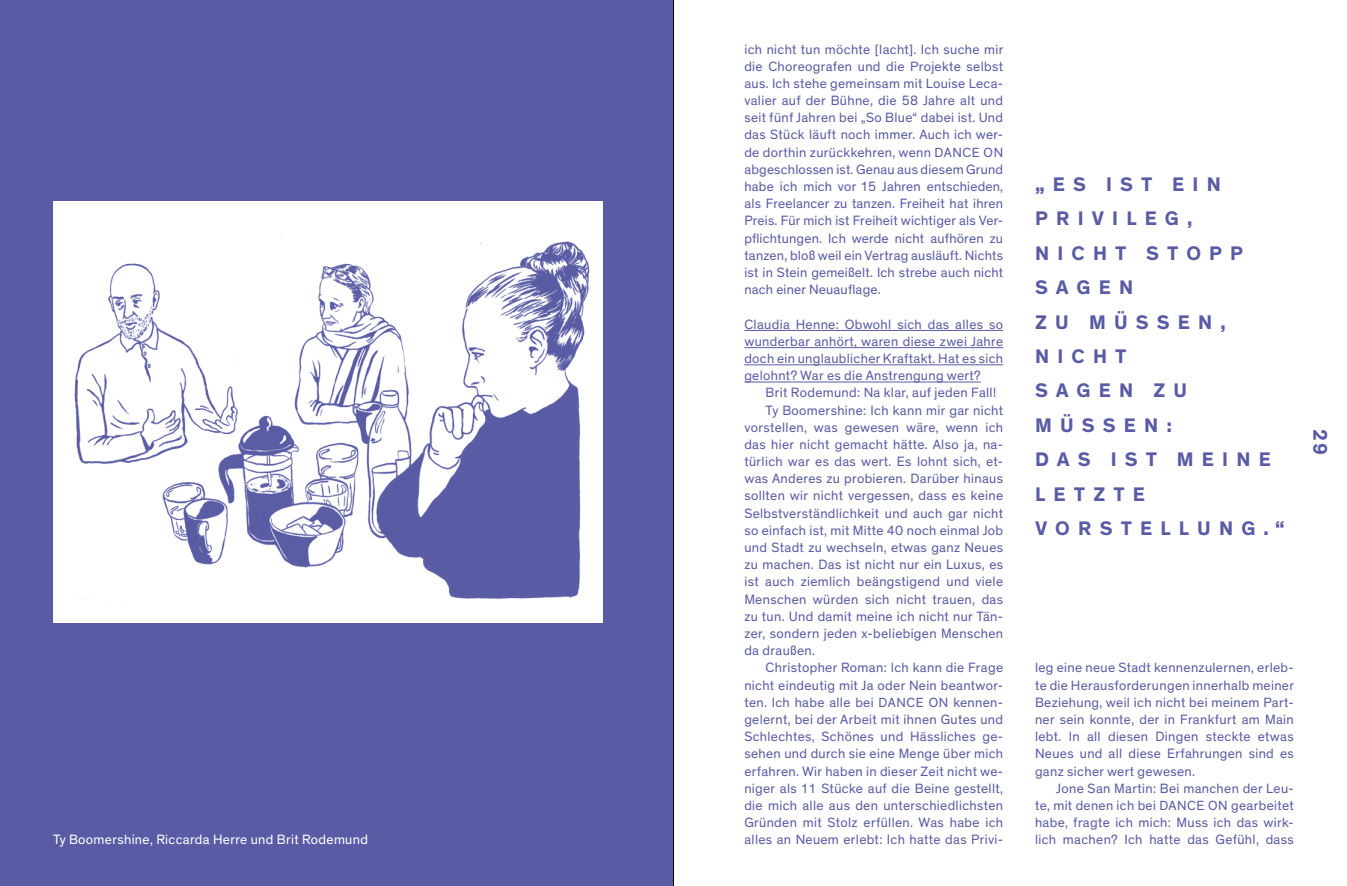
<style>
.page{position:relative;width:1347px;height:886px;background:#fff}
.page>*{position:absolute;margin:0;border:0;box-sizing:border-box;transform-origin:0 0}
.t1{font:700 20px/34.4px "Theinhardt";letter-spacing:.41em;color:#595ca4}
.t2{font:13.75px/17.2px "Theinhardt";letter-spacing:.025em;color:#595ca4;text-align:justify}
.t3{font:13.75px "Theinhardt";letter-spacing:.025em;color:#fff}
.s1{font-size:13.5px}
</style>
<div class="page">
<div style="left:0;top:0;width:673px;height:886px;background:#595ca4"></div>
<hr style="left:744px;top:330px;width:259px;height:1px;background:#595ca4">
<hr style="left:744px;top:347px;width:259px;height:1px;background:#595ca4">
<hr style="left:744px;top:364px;width:259px;height:1px;background:#595ca4">
<hr style="left:744px;top:382px;width:236px;height:1px;background:#595ca4">
<div style="left:53px;top:201px;width:549px;height:422px;background:#fff"></div>
<img style="left:74px;top:234px;width:516px;height:365px">
<hr style="left:673px;top:0;width:1px;height:886px;background:#000">
<p class="t3" style="left:53px;top:831px;width:316px">Ty Boomershine, Riccarda Herre und Brit Rodemund</p>
<p class="t2" style="left:744px;top:41px;width:260px">ich nicht tun möchte [lacht]. Ich suche mir die Choreografen und die Projekte selbst aus. Ich stehe gemeinsam mit Louise Leca&shy;valier auf der Bühne, die 58 Jahre alt und seit fünf Jahren bei „So Blue“ dabei ist. Und das Stück läuft noch immer. Auch ich wer&shy;de dorthin zurückkehren, wenn <span class="s1">DANCE ON </span>abgeschlossen ist. Genau aus diesem Grund habe ich mich vor 15 Jahren entschieden, als Freelancer zu tanzen. Freiheit hat ihren Preis. Für mich ist Freiheit wichtiger als Ver&shy;pflichtungen. Ich werde nicht aufhören zu tanzen, bloß weil ein Vertrag ausläuft. Nichts ist in Stein gemeißelt. Ich strebe auch nicht nach einer Neuauflage.</p>
<p class="t2" style="left:744px;top:316px;width:260px">Claudia Henne: Obwohl sich das alles so wunderbar anhört, waren diese zwei Jahre doch ein unglaublicher Kraftakt. Hat es sich gelohnt? War es die Anstrengung wert?</p>
<p class="t2" style="left:765px;top:384px;width:232px">Brit Rodemund: Na klar, auf jeden Fall!</p>
<p class="t2" style="left:765px;top:402px;width:239px">Ty Boomershine: Ich kann mir gar nicht</p>
<p class="t2" style="left:744px;top:419px;width:260px">vorstellen, was gewesen wäre, wenn ich</p>
<p class="t2" style="left:744px;top:436px;width:260px">das hier nicht gemacht hätte. Also ja, na-</p>
<p class="t2" style="left:744px;top:453px;width:260px">türlich war es das wert. Es lohnt sich, et-</p>
<p class="t2" style="left:744px;top:470px;width:260px">was Anderes zu probieren. Darüber hinaus</p>
<p class="t2" style="left:744px;top:487px;width:260px">sollten wir nicht vergessen, dass es keine</p>
<p class="t2" style="left:744px;top:505px;width:260px">Selbstverständlichkeit und auch gar nicht</p>
<p class="t2" style="left:744px;top:522px;width:260px">so einfach ist, mit Mitte 40 noch einmal Job</p>
<p class="t2" style="left:744px;top:539px;width:260px">und Stadt zu wechseln, etwas ganz Neues</p>
<p class="t2" style="left:744px;top:556px;width:260px">zu machen. Das ist nicht nur ein Luxus, es</p>
<p class="t2" style="left:744px;top:573px;width:260px">ist auch ziemlich beängstigend und viele</p>
<p class="t2" style="left:744px;top:591px;width:260px">Menschen würden sich nicht trauen, das</p>
<p class="t2" style="left:744px;top:608px;width:260px">zu tun. Und damit meine ich nicht nur Tän-</p>
<p class="t2" style="left:744px;top:625px;width:260px">zer, sondern jeden x-beliebigen Menschen</p>
<p class="t2" style="left:744px;top:642px;width:72px">da draußen.</p>
<p class="t2" style="left:765px;top:659px;width:239px">Christopher Roman: Ich kann die Frage</p>
<p class="t2" style="left:744px;top:677px;width:260px">nicht eindeutig mit Ja oder Nein beantwor-</p>
<p class="t2" style="left:744px;top:694px;width:260px">ten. Ich habe alle bei <span class="s1">DANCE ON</span> kennen-</p>
<p class="t2" style="left:744px;top:711px;width:260px">gelernt, bei der Arbeit mit ihnen Gutes und</p>
<p class="t2" style="left:744px;top:728px;width:260px">Schlechtes, Schönes und Hässliches ge-</p>
<p class="t2" style="left:744px;top:745px;width:260px">sehen und durch sie eine Menge über mich</p>
<p class="t2" style="left:744px;top:762px;width:260px">erfahren. Wir haben in dieser Zeit nicht we-</p>
<p class="t2" style="left:744px;top:780px;width:260px">niger als 11 Stücke auf die Beine gestellt,</p>
<p class="t2" style="left:744px;top:797px;width:260px">die mich alle aus den unterschiedlichsten</p>
<p class="t2" style="left:744px;top:814px;width:260px">Gründen mit Stolz erfüllen. Was habe ich</p>
<p class="t2" style="left:744px;top:831px;width:260px">alles an Neuem erlebt: Ich hatte das Privi-</p>
<h1 class="t1" style="left:1035px;top:168px;width:87px">„ES IST</h1>
<h1 class="t1" style="left:1172px;top:168px;width:35px">E IN</h1>
<h1 class="t1" style="left:1035px;top:202px;width:18px">PRIVIL</h1>
<h1 class="t1" style="left:1035px;top:202px;width:159px;text-indent:110px">EG,<br>NI CHT STOPP<br>SAG</h1>
<h1 class="t1" style="left:1098px;top:271px;width:33px">E N</h1>
<h1 class="t1" style="left:1035px;top:305px;width:17px">ZU</h1>
<h1 class="t1" style="left:1089px;top:305px;width:44px">M ÜSS</h1>
<h1 class="t1" style="left:1177px;top:305px;width:49px">EN,</h1>
<h1 class="t1" style="left:1035px;top:339px;width:92px">NI CHT<br>SAG</h1>
<h1 class="t1" style="left:1098px;top:374px;width:72px">EN ZU</h1>
<h1 class="t1" style="left:1035px;top:408px;width:44px">M ÜSS</h1>
<h1 class="t1" style="left:1123px;top:408px;width:50px">EN:</h1>
<h1 class="t1" style="left:1035px;top:443px;width:19px">DAS</h1>
<h1 class="t1" style="left:1110px;top:443px;width:16px">IST</h1>
<h1 class="t1" style="left:1176px;top:443px;width:95px">MEIN E</h1>
<h1 class="t1" style="left:1035px;top:477px;width:57px">LETZT</h1>
<h1 class="t1" style="left:1132px;top:477px;width:14px">E</h1>
<h1 class="t1" style="left:1035px;top:511px;width:21px">VORST</h1>
<h1 class="t1" style="left:1140px;top:511px;width:40px">E LLUNG</h1>
<h1 class="t1" style="left:1263px;top:511px;width:23px">. “</h1>
<h1 class="t1" style="left:1337px;top:429px;width:27px;rotate:90deg">29</h1>
<p class="t2" style="left:1035px;top:659px;width:260px">leg eine neue Stadt kennenzulernen, erleb&shy;te die Herausforderungen innerhalb meiner Beziehung, weil ich nicht bei meinem Part&shy;ner sein konnte, der in Frankfurt am Main lebt. In all diesen Dingen steckte etwas Neues und all diese Erfahrungen sind es ganz sicher wert gewesen.</p>
<p class="t2" style="left:1035px;top:780px;width:260px;text-indent:21px">Jone San Martin: Bei manchen der Leu&shy;te, mit denen ich bei <span class="s1">DANCE ON</span> gearbeitet habe, fragte ich mich: Muss ich das wirk&shy;lich machen? Ich hatte das Gefühl, dass</p>
</div>
